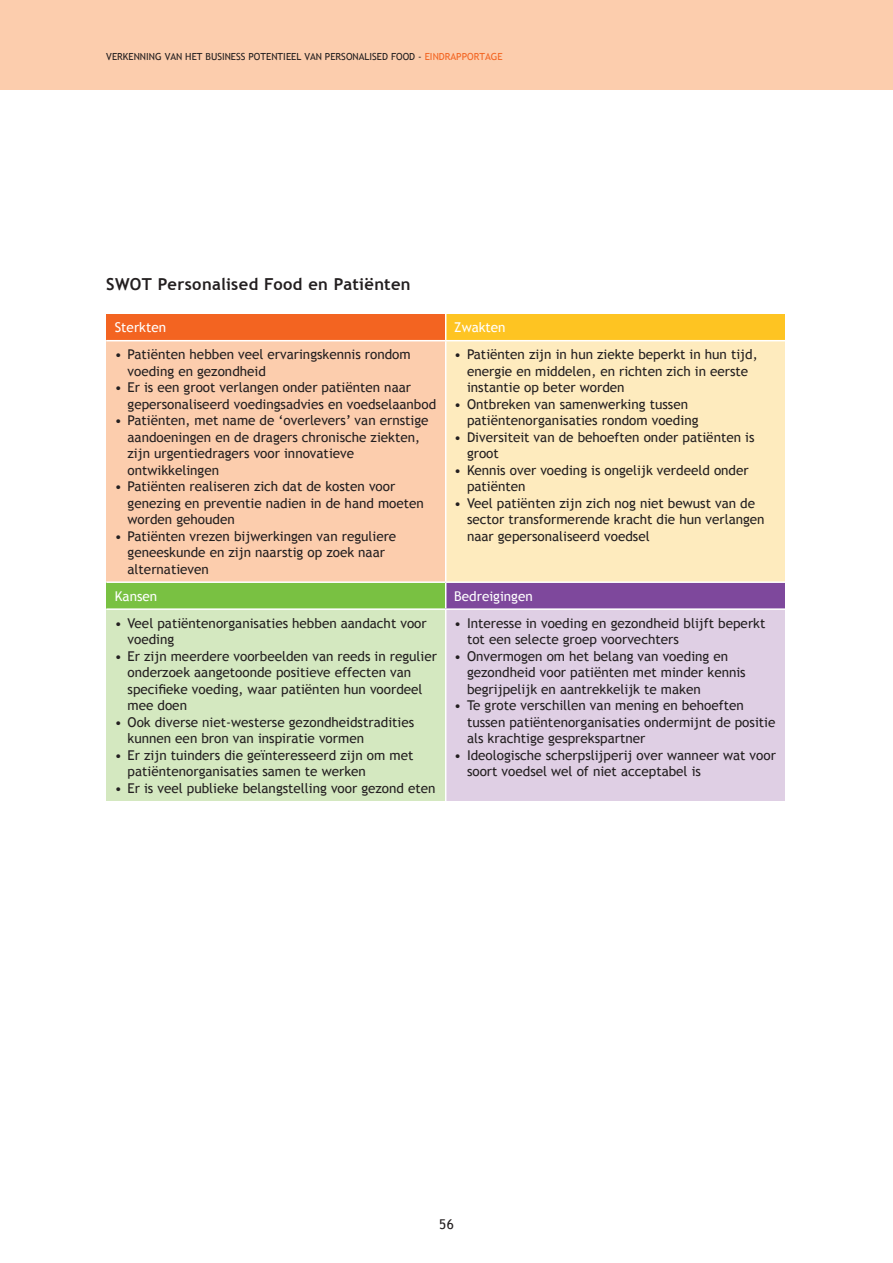
<style>
.page{position:relative;width:893px;height:1263px;background:#fff}
.page>*{position:absolute;margin:0;border:0;box-sizing:border-box;transform-origin:0 0}
.t1{font:700 16.5px "Trebuchet MS";letter-spacing:.02em;color:#231f20}
.t2{font:13.5px/16.5px "Trebuchet MS";color:#231f20}
.t3{font:13.5px "Trebuchet MS";color:#fff}
.t4{font:9.75px "Trebuchet MS";color:#231f20}
.s1{color:#f36421}
</style>
<div class="page">
<div style="left:0;top:0;width:893px;height:89px;background:#fccdad"></div>
<div style="left:106px;top:314px;width:340px;height:27px;background:#f36421"></div>
<div style="left:446px;top:314px;width:339px;height:27px;background:#fec422"></div>
<div style="left:106px;top:341px;width:340px;height:241px;background:#fccdad"></div>
<div style="left:446px;top:341px;width:339px;height:241px;background:#feebbe"></div>
<div style="left:106px;top:582px;width:340px;height:27px;background:#79c142"></div>
<div style="left:446px;top:582px;width:339px;height:27px;background:#7e489c"></div>
<div style="left:106px;top:609px;width:340px;height:192px;background:#d4e8c0"></div>
<div style="left:446px;top:609px;width:339px;height:192px;background:#dfcfe4"></div>
<svg style="left:445px;top:314px;width:1px;height:26px"></svg>
<hr style="left:106px;top:340px;width:340px;height:1px;background:#fff">
<hr style="left:446px;top:340px;width:339px;height:1px;background:#fff">
<hr style="left:445px;top:341px;width:1px;height:240px;background:#fff">
<hr style="left:106px;top:581px;width:340px;height:2px;background:#fff">
<hr style="left:446px;top:581px;width:339px;height:2px;background:#fff">
<svg style="left:445px;top:583px;width:1px;height:25px"></svg>
<hr style="left:106px;top:608px;width:340px;height:2px;background:#fff">
<hr style="left:446px;top:608px;width:339px;height:2px;background:#fff">
<hr style="left:445px;top:610px;width:1px;height:191px;background:#fff">
<p class="t4" style="left:106px;top:51px;width:398px">Verkenning van het Business Potentieel van Personalised Food - <span class="s1">eindrapportage</span></p>
<p class="t1" style="left:106px;top:274px;width:306px">SWOT Personalised Food en Patiënten</p>
<p class="t3" style="left:115px;top:319px;width:53px">Sterkten</p>
<p class="t3" style="left:454px;top:319px;width:53px">Zwakten</p>
<p class="t2" style="left:128px;top:346px;width:285px;text-indent:-13px">• Patiënten hebben veel ervaringskennis rondom voeding en gezondheid</p>
<p class="t2" style="left:128px;top:379px;width:310px;text-indent:-13px">• Er is een groot verlangen onder patiënten naar gepersonaliseerd voedingsadvies en voedselaanbod</p>
<p class="t2" style="left:128px;top:412px;width:302px;text-indent:-13px">• Patiënten, met name de ‘overlevers’ van ernstige aandoeningen en de dragers chronische ziekten, zijn urgentiedragers voor innovatieve ontwikkelingen</p>
<p class="t2" style="left:128px;top:478px;width:298px;text-indent:-13px">• Patiënten realiseren zich dat de kosten voor genezing en preventie nadien in de hand moeten worden gehouden</p>
<p class="t2" style="left:128px;top:528px;width:270px;text-indent:-13px">• Patiënten vrezen bijwerkingen van reguliere geneeskunde en zijn naarstig op zoek naar alternatieven</p>
<p class="t2" style="left:467px;top:346px;width:292px;text-indent:-13px">• Patiënten zijn in hun ziekte beperkt in hun tijd, energie en middelen, en richten zich in eerste instantie op beter worden</p>
<p class="t2" style="left:467px;top:396px;width:233px;text-indent:-13px">• Ontbreken van samenwerking tussen patiëntenorganisaties rondom voeding</p>
<p class="t2" style="left:467px;top:429px;width:289px;text-indent:-13px">• Diversiteit van de behoeften onder patiënten is groot</p>
<p class="t2" style="left:467px;top:462px;width:283px;text-indent:-13px">• Kennis over voeding is ongelijk verdeeld onder patiënten</p>
<p class="t2" style="left:467px;top:495px;width:299px;text-indent:-13px">• Veel patiënten zijn zich nog niet bewust van de sector transformerende kracht die hun verlangen naar gepersonaliseerd voedsel</p>
<p class="t3" style="left:115px;top:588px;width:44px">Kansen</p>
<p class="t3" style="left:454px;top:588px;width:80px">Bedreigingen</p>
<p class="t2" style="left:128px;top:615px;width:301px;text-indent:-13px">• Veel patiëntenorganisaties hebben aandacht voor voeding</p>
<p class="t2" style="left:128px;top:648px;width:311px;text-indent:-13px">• Er zijn meerdere voorbeelden van reeds in regulier onderzoek aangetoonde positieve effecten van specifieke voeding, waar patiënten hun voordeel mee doen</p>
<p class="t2" style="left:128px;top:714px;width:288px;text-indent:-13px">• Ook diverse niet-westerse gezondheidstradities kunnen een bron van inspiratie vormen</p>
<p class="t2" style="left:128px;top:747px;width:287px;text-indent:-13px">• Er zijn tuinders die geïnteresseerd zijn om met patiëntenorganisaties samen te werken</p>
<p class="t2" style="left:115px;top:780px;width:322px">• Er is veel publieke belangstelling voor gezond eten</p>
<p class="t2" style="left:467px;top:615px;width:300px;text-indent:-13px">• Interesse in voeding en gezondheid blijft beperkt tot een selecte groep voorvechters</p>
<p class="t2" style="left:467px;top:648px;width:280px;text-indent:-13px">• Onvermogen om het belang van voeding en gezondheid voor patiënten met minder kennis begrijpelijk en aantrekkelijk te maken</p>
<p class="t2" style="left:467px;top:697px;width:310px;text-indent:-13px">• Te grote verschillen van mening en behoeften tussen patiëntenorganisaties ondermijnt de positie als krachtige gesprekspartner</p>
<p class="t2" style="left:467px;top:747px;width:310px;text-indent:-13px">• Ideologische scherpslijperij over wanneer wat voor soort voedsel wel of niet acceptabel is</p>
<p class="t2" style="left:439px;top:1216px;width:16px">56</p>
</div>
